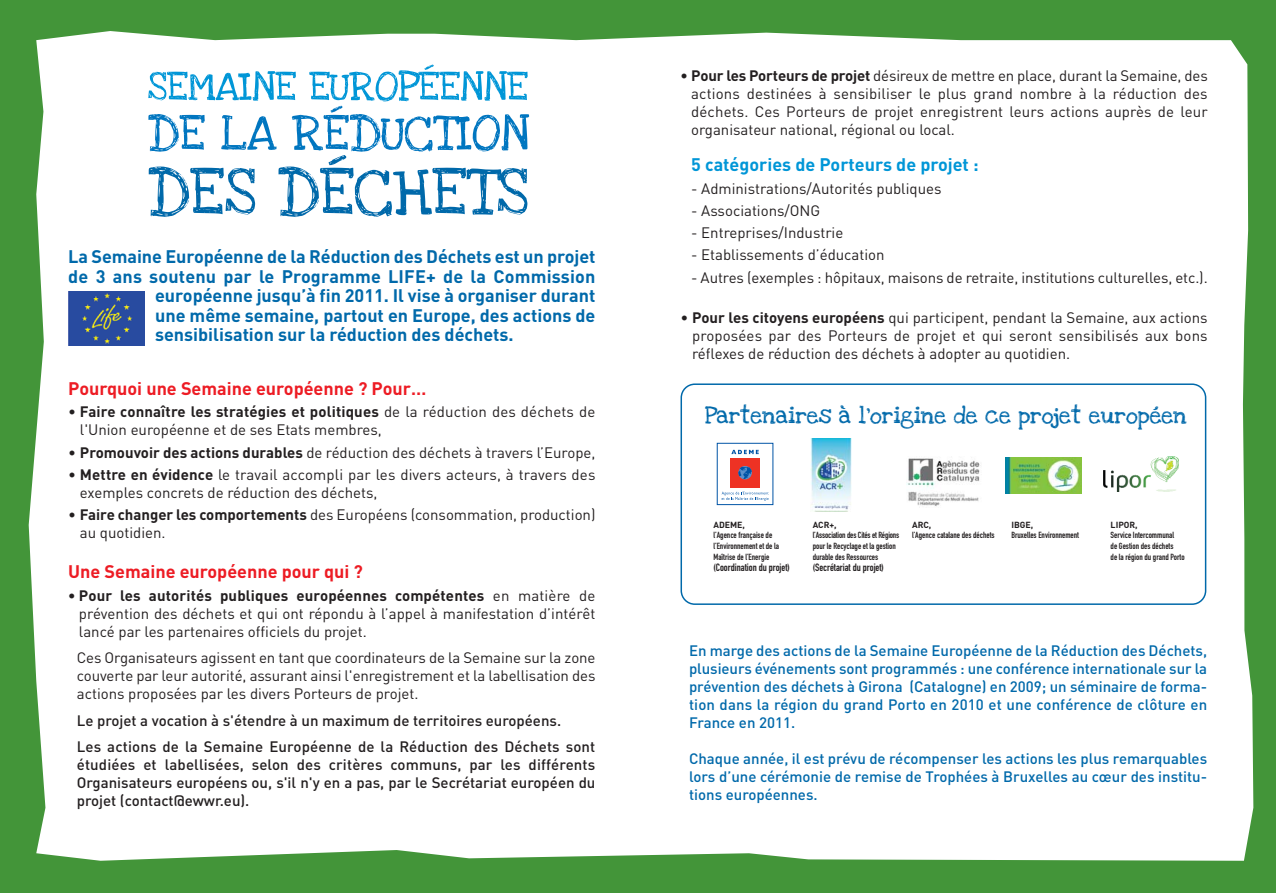
<style>
.page{position:relative;width:1276px;height:893px;background:#439539}
.page>*{position:absolute;margin:0;border:0;box-sizing:border-box;transform-origin:0 0}
.t1{font:700 18px "DIN";color:#0069aa}
.t2{font:700 18px "DIN";color:#ed1c24}
.t3{font:700 18px "DIN";color:#0096d7}
.t4{font:16.95px "Love Ya Like A Sister";color:#0069aa}
.t5{font:15px/18px "DIN";color:#231f20;text-align:justify}
.t6{font:500 15px/18px "DIN";color:#0069aa;text-align:justify}
.t7{font:500 15px/18px "DIN";color:#231f20}
.t8{font:10.5px "DIN Engschrift Alternate";color:#231f20}
.t9{font:8.85px/10.5px "DIN Engschrift Alternate";color:#231f20}
.t10{font:700 8.85px "DIN";color:#231f20}
.s1{font-weight:700}
</style>
<div class="page">
<div style="left:29px;top:31px;width:1224px;height:830px;background:#fff"></div>
<div style="left:140px;top:58px;width:390px;height:162px;background:#fff"></div>
<svg style="left:148px;top:65px;width:381px;height:152px;background:#c1deef"></svg>
<img style="left:69px;top:291px;width:76px;height:54px">
<div style="left:680px;top:383px;width:526px;height:222px;background:#fff"></div>
<img style="left:810px;top:439px;width:41px;height:73px">
<img style="left:1006px;top:458px;width:75px;height:36px">
<img style="left:906px;top:456px;width:75px;height:52px">
<div style="left:1094px;top:451px;width:95px;height:48px;background:#fff"></div>
<img style="left:1103px;top:456px;width:75px;height:36px">
<div style="left:717px;top:443px;width:56px;height:62px;background:#fff;border:1px solid #0054a6"></div>
<div style="left:730px;top:458px;width:30px;height:30px;background:#ee3224"></div>
<svg style="left:738px;top:466px;width:14px;height:13px"></svg>
<svg style="left:731px;top:450px;width:28px;height:4px"></svg>
<svg style="left:721px;top:491px;width:47px;height:10px"></svg>
<svg style="left:840px;top:404px;width:6px;height:6px"></svg>
<svg style="left:1152px;top:406px;width:7px;height:5px"></svg>
<p class="t1" style="left:68px;top:250px;width:528px">La Semaine Européenne de la Réduction des Déchets est un projet</p>
<p class="t1" style="left:68px;top:270px;width:529px">de 3 ans soutenu par le Programme LIFE+ de la Commission</p>
<p class="t1" style="left:155px;top:289px;width:442px">européenne jusqu’à fin 2011. Il vise à organiser durant</p>
<p class="t1" style="left:155px;top:309px;width:442px">une même semaine, partout en Europe, des actions de</p>
<p class="t1" style="left:155px;top:328px;width:360px">sensibilisation sur la réduction des déchets.</p>
<p class="t2" style="left:68px;top:382px;width:359px">Pourquoi une Semaine européenne ? Pour…</p>
<p class="t5" style="left:80px;top:405px;width:517px;text-indent:-12px">• <span class="s1">Faire connaître les stratégies et politiques</span> de la réduction des déchets de l'Union européenne et de ses Etats membres,</p>
<p class="t5" style="left:68px;top:445px;width:528px">• <span class="s1">Promouvoir des actions durables</span> de réduction des déchets à travers l’Europe,</p>
<p class="t5" style="left:80px;top:467px;width:517px;text-indent:-12px">• <span class="s1">Mettre en évidence</span> le travail accompli par les divers acteurs, à travers des exemples concrets de réduction des déchets,</p>
<p class="t5" style="left:80px;top:507px;width:517px;text-indent:-12px">• <span class="s1">Faire changer les comportements</span> des Européens (consommation, production) au quotidien.</p>
<p class="t2" style="left:68px;top:566px;width:296px">Une Semaine européenne pour qui ?</p>
<p class="t5" style="left:79px;top:588px;width:518px;text-indent:-11px"><span class="s1">• Pour les autorités publiques européennes compétentes</span> en matière de prévention des déchets et qui ont répondu à l’appel à manifestation d’intérêt lancé par les partenaires officiels du projet.</p>
<p class="t5" style="left:77px;top:651px;width:520px">Ces Organisateurs agissent en tant que coordinateurs de la Semaine sur la zone couverte par leur autorité, assurant ainsi l'enregistrement et la labellisation des actions proposées par les divers Porteurs de projet.</p>
<p class="t7" style="left:77px;top:709px;width:520px;line-height:26.5px">Le projet a vocation à s'étendre à un maximum de territoires européens.<br>Les actions de la Semaine Européenne de la Réduction des Déchets sont</p>
<p class="t7" style="left:77px;top:757px;width:520px;text-align:justify">étudiées et labellisées, selon des critères communs, par les différents Organisateurs européens ou, s'il n'y en a pas, par le Secrétariat européen du projet (contact@ewwr.eu).</p>
<p class="t5" style="left:691px;top:69px;width:518px;text-indent:-11px"><span class="s1">• Pour les Porteurs de projet</span> désireux de mettre en place, durant la Semaine, des actions destinées à sensibiliser le plus grand nombre à la réduction des déchets. Ces Porteurs de projet enregistrent leurs actions auprès de leur organisateur national, régional ou local.</p>
<p class="t3" style="left:691px;top:159px;width:289px">5 catégories de Porteurs de projet :</p>
<p class="t5" style="left:691px;top:181px;width:252px">- Administrations/Autorités publiques</p>
<p class="t5" style="left:691px;top:203px;width:131px">- Associations/ONG</p>
<p class="t5" style="left:691px;top:226px;width:154px">- Entreprises/Industrie</p>
<p class="t5" style="left:691px;top:248px;width:195px">- Etablissements d’éducation</p>
<p class="t5" style="left:691px;top:270px;width:518px">- Autres (exemples : hôpitaux, maisons de retraite, institutions culturelles, etc.).</p>
<p class="t5" style="left:692px;top:310px;width:517px;text-indent:-12px">• <span class="s1">Pour les citoyens européens</span> qui participent, pendant la Semaine, aux actions proposées par des Porteurs de projet et qui seront sensibilisés aux bons réflexes de réduction des déchets à adopter au quotidien.</p>
<p class="t4" style="left:705px;top:406px;width:483px">Partenaires a l’origine de ce projet europeen</p>
<p class="t10" style="left:713px;top:522px;width:33px">ADEME,</p>
<p class="t9" style="left:713px;top:531px;width:67px">l’Agence française de l’Environnement et de la<br>Maîtrise de l’Energie</p>
<p class="t8" style="left:713px;top:564px;width:78px">(Coordination du projet)</p>
<p class="t10" style="left:813px;top:522px;width:25px">ACR+,</p>
<p class="t9" style="left:813px;top:531px;width:88px">l’Association des Cités et Régions pour le Recyclage et la gestion durable des Ressources</p>
<p class="t8" style="left:813px;top:564px;width:73px">(Secrétariat du projet)</p>
<p class="t10" style="left:912px;top:522px;width:21px">ARC,</p>
<p class="t9" style="left:912px;top:531px;width:84px">l’Agence catalane des déchets</p>
<p class="t10" style="left:1011px;top:522px;width:23px">IBGE,</p>
<p class="t9" style="left:1011px;top:531px;width:69px">Bruxelles Environnement</p>
<p class="t10" style="left:1110px;top:522px;width:29px">LIPOR,</p>
<p class="t9" style="left:1110px;top:531px;width:76px">Service Intercommunal<br>de Gestion des déchets<br>de la région du grand Porto</p>
<p class="t6" style="left:689px;top:643px;width:520px">En marge des actions de la Semaine Européenne de la Réduction des Déchets, plusieurs événements sont programmés : une conférence internationale sur la prévention des déchets à Girona (Catalogne) en 2009; un séminaire de forma&shy;tion dans la région du grand Porto en 2010 et une conférence de clôture en France en 2011.</p>
<p class="t6" style="left:689px;top:751px;width:519px">Chaque année, il est prévu de récompenser les actions les plus remarquables lors d’une cérémonie de remise de Trophées à Bruxelles au cœur des institu&shy;tions européennes.</p>
</div>
